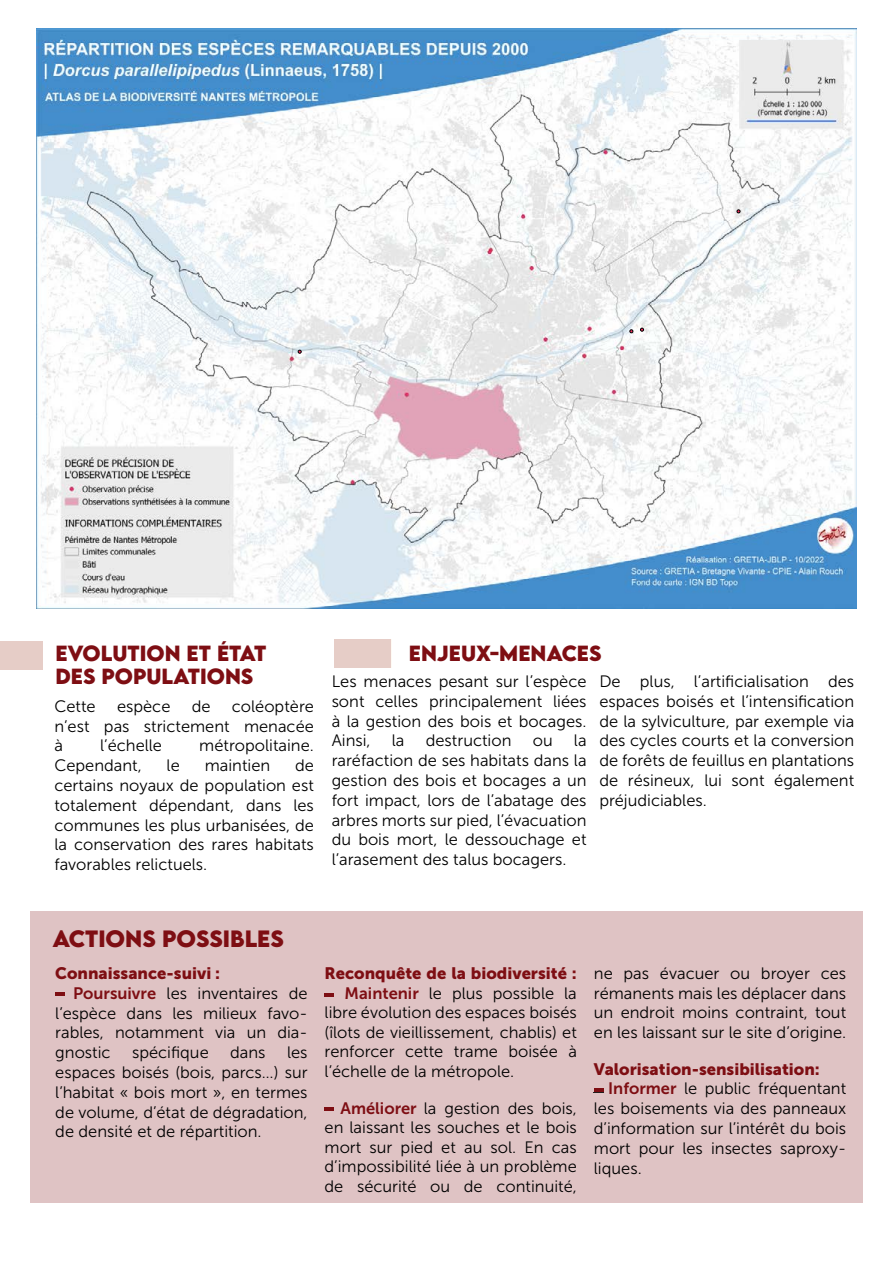
<style>
.page{position:relative;width:893px;height:1263px;background:#fff}
.page>*{position:absolute;margin:0;border:0;box-sizing:border-box;transform-origin:0 0}
.t1{font:700 21px "LEMONMILK";color:#7e0e13}
.t2{font:700 19.5px/23.4px "LEMONMILK";color:#7e0e13}
.t3{font:16.5px/19.8px "Museo Sans 300";color:#000;text-align:justify}
.t4{font:16.5px "Museo Sans 900";color:#7e0e13}
.s1{font-family:"Museo Sans 700";color:#7e0e13}
</style>
<div class="page">
<div style="left:30px;top:911px;width:833px;height:291px;background:#dfc3c4"></div>
<img style="left:37px;top:28px;width:819px;height:580px">
<svg style="left:55px;top:992px;width:10px;height:3px"></svg>
<svg style="left:325px;top:993px;width:9px;height:3px"></svg>
<svg style="left:325px;top:1108px;width:9px;height:3px"></svg>
<svg style="left:594px;top:1088px;width:9px;height:4px"></svg>
<div style="left:0;top:641px;width:43px;height:28px;background:#e6cdc7"></div>
<div style="left:334px;top:639px;width:57px;height:29px;background:#e6cdc7"></div>
<svg style="left:640px;top:328px;width:4px;height:3px"></svg>
<p class="t2" style="left:55px;top:641px;width:213px">EVOLUTION ET ÉTAT<br>DES POPULATIONS</p>
<p class="t3" style="left:54px;top:696px;width:43px">Cette</p>
<p class="t3" style="left:117px;top:696px;width:55px">espèce</p>
<p class="t3" style="left:192px;top:696px;width:20px">de</p>
<p class="t3" style="left:54px;top:696px;width:261px;text-indent:177px">coléoptère n’est pas strictement menacée à</p>
<p class="t3" style="left:100px;top:736px;width:63px">l’échelle</p>
<p class="t3" style="left:199px;top:736px;width:116px">métropolitaine.</p>
<p class="t3" style="left:54px;top:756px;width:89px">Cependant,</p>
<p class="t3" style="left:167px;top:756px;width:15px">le</p>
<p class="t3" style="left:205px;top:756px;width:67px">maintien</p>
<p class="t3" style="left:54px;top:756px;width:261px;text-indent:241px">de certains noyaux de population est totalement dépendant, dans les communes les plus urbanisées, de la conservation des rares habitats favorables relictuels.</p>
<p class="t2" style="left:409px;top:641px;width:194px">ENJEUX-MENACES</p>
<p class="t3" style="left:332px;top:672px;width:256px">Les menaces pesant sur l’espèce sont celles principalement liées à la gestion des bois et bocages.<br>Ainsi,</p>
<p class="t3" style="left:332px;top:731px;width:256px;text-indent:242px">la raréfaction de ses habitats dans la gestion des bois et bocages a un fort impact, lors de l’abatage des arbres morts sur pied, l’évacuation du bois mort, le dessouchage et l’arasement des talus bocagers.</p>
<p class="t3" style="left:392px;top:731px;width:14px">la</p>
<p class="t3" style="left:426px;top:731px;width:87px">destruction</p>
<p class="t3" style="left:533px;top:731px;width:21px">ou</p>
<p class="t3" style="left:599px;top:672px;width:256px">De plus, l’artificialisation des espaces boisés et l’intensification de la sylviculture, par exemple via des cycles courts et la conversion de forêts de feuillus en plantations de résineux, lui sont également préjudiciables.</p>
<p class="t1" style="left:52px;top:924px;width:233px">ACTIONS POSSIBLES</p>
<p class="t4" style="left:55px;top:964px;width:166px">Connaissance-suivi :</p>
<p class="t3" style="left:55px;top:983px;width:254px;text-indent:18px"><span class="s1">Poursuivre</span> les inventaires de l’espèce dans les milieux favo&shy;rables, notamment via un dia&shy;gnostic</p>
<p class="t3" style="left:132px;top:1043px;width:78px">spécifique</p>
<p class="t3" style="left:230px;top:1043px;width:37px">dans</p>
<p class="t3" style="left:55px;top:1043px;width:254px;text-indent:232px">les espaces boisés (bois, parcs…) sur l’habitat « bois mort », en termes de volume, d’état de dégradation, de densité et de répartition.</p>
<p class="t4" style="left:325px;top:964px;width:254px">Reconquête de la biodiversité :</p>
<p class="t3" style="left:325px;top:983px;width:254px;text-indent:20px"><span class="s1">Maintenir</span> le plus possible la libre évolution des espaces boisés (îlots de vieillissement, chablis) et renforcer cette trame boisée à l’échelle de la métropole.</p>
<p class="t3" style="left:325px;top:1098px;width:254px">- <span class="s1">Améliorer</span> la gestion des bois, en laissant les souches et le bois mort sur pied et au sol. En cas d’impossibilité liée à un problème de sécurité ou de continuité,</p>
<p class="t3" style="left:594px;top:964px;width:254px">ne pas évacuer ou broyer ces rémanents mais les déplacer dans un endroit moins contraint, tout en les laissant sur le site d’origine.</p>
<p class="t4" style="left:594px;top:1059px;width:227px">Valorisation-sensibilisation:</p>
<p class="t3" style="left:594px;top:1079px;width:254px;text-indent:14px"><span class="s1">Informer</span> le public fréquentant les boisements via des panneaux d’information sur l’intérêt du bois mort pour les insectes saproxy&shy;liques.</p>
</div>
